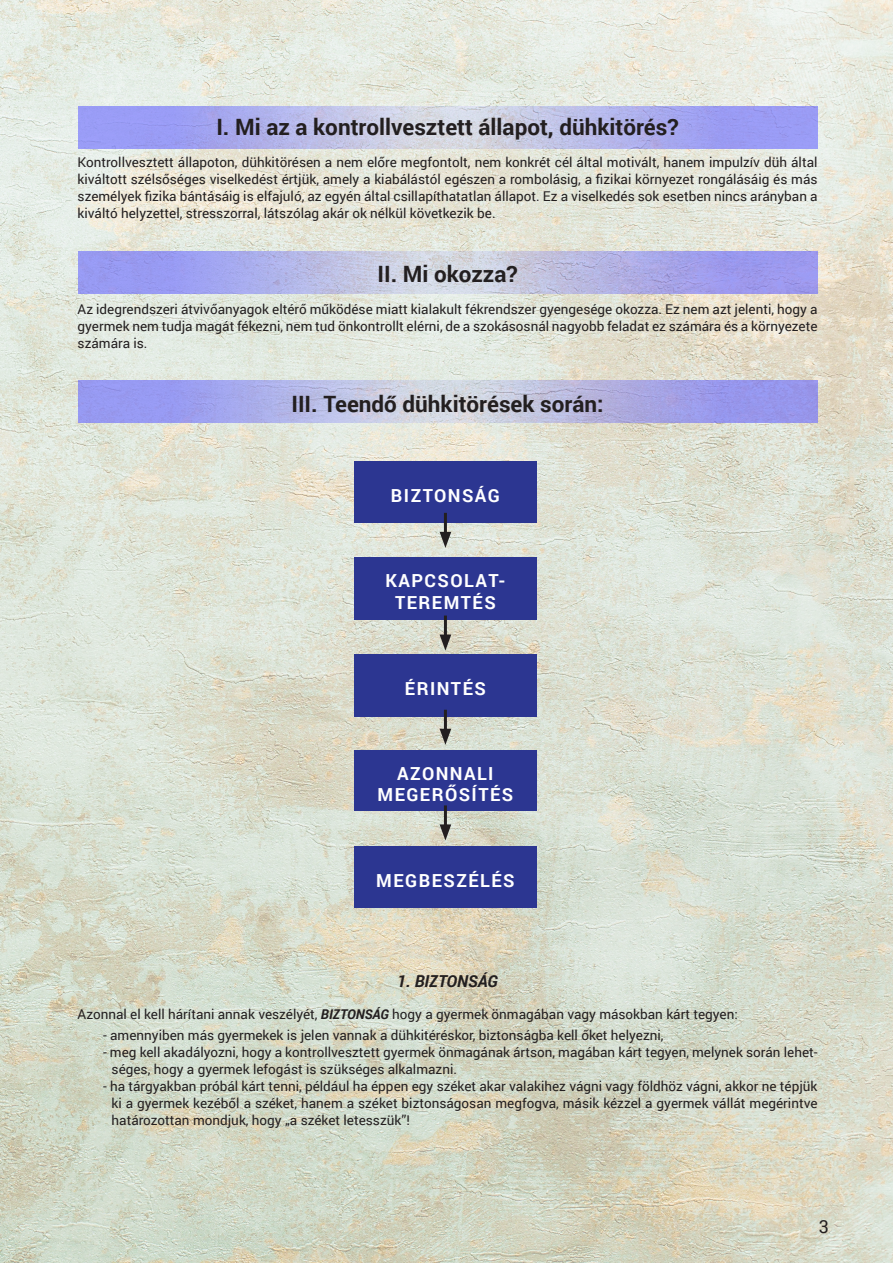
<style>
.page{position:relative;width:893px;height:1263px;background:#fff}
.page>*{position:absolute;margin:0;border:0;box-sizing:border-box;transform-origin:0 0}
.t1{font:700 22.5px "Roboto";color:#231f20}
.t2{font:700 18px "Roboto";letter-spacing:.08em;color:#fff}
.t3{font:18px "Roboto";color:#231f20}
.t4{font:italic 700 16.5px "Roboto";color:#231f20}
.t5{font:13.5px/17px "Roboto";color:#231f20;text-align:justify}
.s1{font-weight:700;font-style:italic}
</style>
<div class="page">
<img style="left:0;top:0;width:893px;height:1263px">
<svg style="left:78px;top:106px;width:338px;height:43px;background:#aeb0ec"></svg>
<svg style="left:416px;top:106px;width:401px;height:43px;background:#b4b6ea"></svg>
<svg style="left:78px;top:252px;width:338px;height:42px;background:#acafeb"></svg>
<svg style="left:416px;top:252px;width:401px;height:42px;background:#b4b3e4"></svg>
<svg style="left:78px;top:380px;width:338px;height:43px;background:#acafea"></svg>
<svg style="left:416px;top:380px;width:401px;height:43px;background:#b1b1e2"></svg>
<div style="left:354px;top:461px;width:183px;height:62px;background:#2c3691"></div>
<div style="left:354px;top:557px;width:183px;height:63px;background:#2c3691"></div>
<div style="left:354px;top:654px;width:183px;height:62px;background:#2c3691"></div>
<div style="left:354px;top:750px;width:183px;height:61px;background:#2c3691"></div>
<div style="left:354px;top:846px;width:183px;height:62px;background:#2c3691"></div>
<hr style="left:444px;top:513px;width:3px;height:24px;background:#231f20">
<svg style="left:440px;top:532px;width:11px;height:16px"></svg>
<hr style="left:444px;top:615px;width:3px;height:25px;background:#231f20">
<svg style="left:440px;top:634px;width:11px;height:17px"></svg>
<hr style="left:444px;top:710px;width:3px;height:24px;background:#231f20">
<svg style="left:440px;top:729px;width:11px;height:16px"></svg>
<hr style="left:444px;top:805px;width:3px;height:25px;background:#231f20">
<svg style="left:440px;top:824px;width:11px;height:16px"></svg>
<p class="t1" style="left:216px;top:111px;width:464px">I. Mi az a kontrollvesztett állapot, dühkitörés?</p>
<p class="t5" style="left:78px;top:153px;width:741px">Kontrollvesztett állapoton, dühkitörésen a nem előre megfontolt, nem konkrét cél által motivált, hanem impulzív düh által kiváltott szélsőséges viselkedést értjük, amely a kiabálástól egészen a rombolásig, a fizikai környezet rongálásáig és más személyek fizika bántásáig is elfajuló, az egyén által csillapíthatatlan állapot. Ez a viselkedés sok esetben nincs arányban a kiváltó helyzettel, stresszorral, látszólag akár ok nélkül következik be.</p>
<p class="t1" style="left:377px;top:258px;width:142px">II. Mi okozza?</p>
<p class="t5" style="left:78px;top:300px;width:741px">Az idegrendszeri átvivőanyagok eltérő működése miatt kialakult fékrendszer gyengesége okozza. Ez nem azt jelenti, hogy a gyermek nem tudja magát fékezni, nem tud önkontrollt elérni, de a szokásosnál nagyobb feladat ez számára és a környezete számára is.</p>
<p class="t1" style="left:291px;top:388px;width:314px">III. Teendő dühkitörések során:</p>
<p class="t2" style="left:391px;top:482px;width:110px">BIZTONSÁG</p>
<p class="t2" style="left:385px;top:567px;width:122px">KAPCSOLAT-</p>
<p class="t2" style="left:395px;top:590px;width:102px">TEREMTÉS</p>
<p class="t2" style="left:405px;top:675px;width:82px">ÉRINTÉS</p>
<p class="t2" style="left:397px;top:761px;width:98px">AZONNALI</p>
<p class="t2" style="left:378px;top:781px;width:137px">MEGERŐSÍTÉS</p>
<p class="t2" style="left:376px;top:867px;width:140px">MEGBESZÉLÉS</p>
<p class="t4" style="left:397px;top:969px;width:102px">1. BIZTONSÁG</p>
<p class="t5" style="left:78px;top:1005px;width:662px">Azonnal el kell hárítani annak veszélyét, <span class="s1">BIZTONSÁG</span> hogy a gyermek önmagában vagy másokban kárt tegyen:</p>
<p class="t5" style="left:103px;top:1026px;width:562px">- amennyiben más gyermekek is jelen vannak a dühkitéréskor, biztonságba kell őket helyezni,</p>
<p class="t5" style="left:112px;top:1043px;width:707px;text-indent:-9px">- meg kell akadályozni, hogy a kontrollvesztett gyermek önmagának ártson, magában kárt tegyen, melynek során lehet&shy;séges, hogy a gyermek lefogást is szükséges alkalmazni.</p>
<p class="t5" style="left:112px;top:1077px;width:707px;text-indent:-9px">- ha tárgyakban próbál kárt tenni, például ha éppen egy széket akar valakihez vágni vagy földhöz vágni, akkor ne tépjük ki a gyermek kezéből a széket, hanem a széket biztonságosan megfogva, másik kézzel a gyermek vállát megérintve határozottan mondjuk, hogy „a széket letesszük”!</p>
<h2 class="t3" style="left:819px;top:1214px;width:12px">3</h2>
</div>
